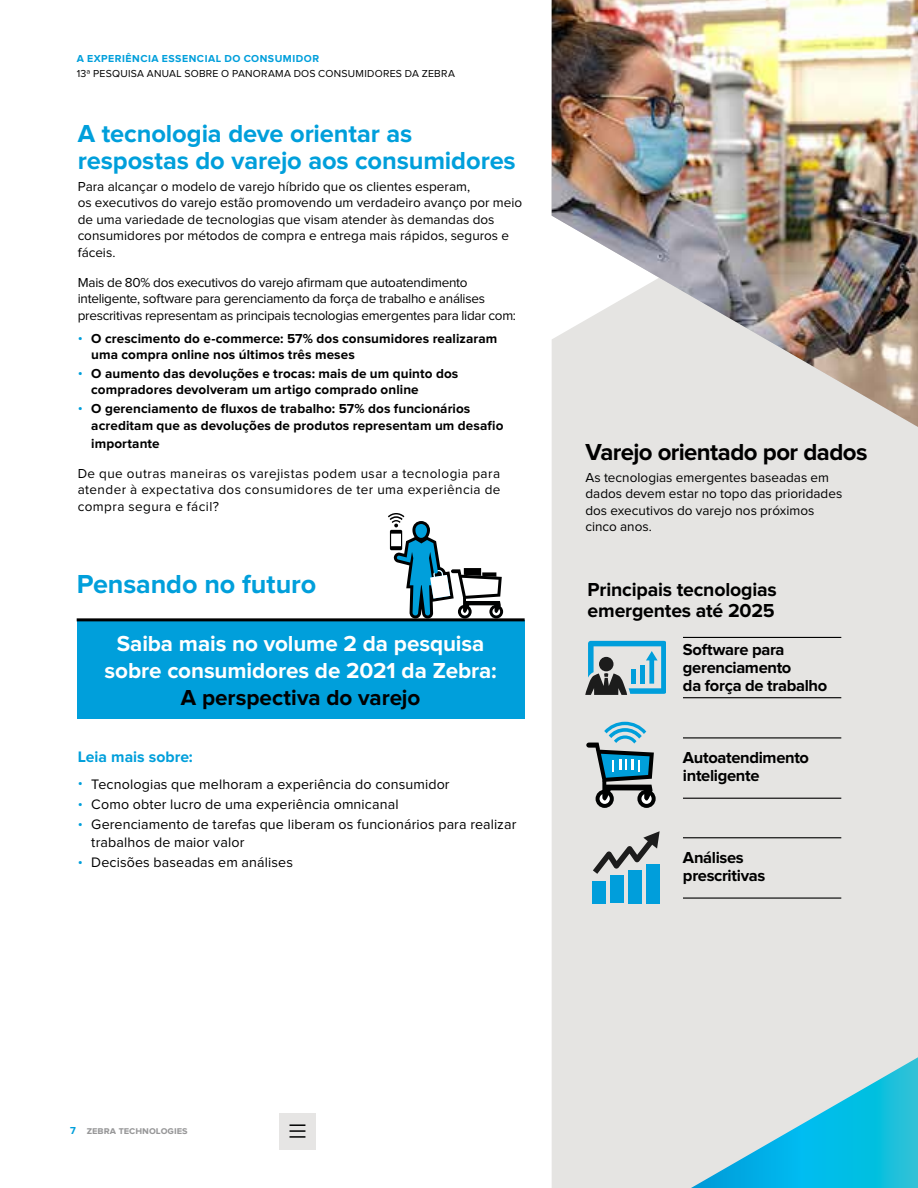
<style>
.page{position:relative;width:918px;height:1188px;background:#fff}
.page>*{position:absolute;margin:0;border:0;box-sizing:border-box;transform-origin:0 0}
.t1{font:700 27px "Proxima Nova";letter-spacing:-.005em;color:#009fdb}
.t2{font:700 25.5px/27px "Proxima Nova";letter-spacing:-.005em;color:#009fdb}
.t3{font:700 24px "Proxima Nova";letter-spacing:-.025em;color:#000}
.t4{font:700 22.5px/27px "Proxima Nova";letter-spacing:-.005em;color:#fff;text-align:center}
.t5{font:700 22.5px "Proxima Nova";letter-spacing:-.005em;color:#000101}
.t6{font:700 19.5px/21px "Proxima Nova";letter-spacing:-.01em;color:#000}
.t7{font:700 16.5px/18px "Proxima Nova";letter-spacing:-.02em;color:#000}
.t8{font:700 15.75px "Proxima Nova";letter-spacing:.005em;color:#009fdb}
.t9{font:14.25px/18px "Proxima Nova";letter-spacing:.01em;color:#000}
.t10{font:13.5px/16.5px "Proxima Nova";color:#000}
.t11{font:700 13.5px/16.5px "Proxima Nova";letter-spacing:.01em;color:#000}
.t12{font:13.5px/16.5px "Proxima Nova";letter-spacing:-.02em;color:#000}
.t13{font:10.5px "Proxima Nova";letter-spacing:.025em;color:#000}
.t14{font:700 10.5px "Proxima Nova";letter-spacing:.045em;color:#009fdb}
.t15{font:700 10.5px "Proxima Nova";color:#989899}
.s1{font-weight:400;font-size:14.25px;color:#009fdb}
.s2{color:#009fdb}
</style>
<div class="page">
<div style="left:279px;top:1113px;width:37px;height:36px;background:#e6e5e4"></div>
<svg style="left:290px;top:1124px;width:15px;height:14px"></svg>
<div style="left:552px;top:427px;width:366px;height:761px;background:#e5e4e2"></div>
<svg style="left:663px;top:1048px;width:255px;height:140px;background:#8ad3e2"></svg>
<hr style="left:683px;top:737px;width:158px;height:1px;background:#000">
<hr style="left:683px;top:798px;width:158px;height:1px;background:#000">
<hr style="left:683px;top:837px;width:158px;height:1px;background:#000">
<hr style="left:683px;top:898px;width:158px;height:1px;background:#000">
<hr style="left:683px;top:637px;width:158px;height:1px;background:#000">
<hr style="left:683px;top:697px;width:158px;height:1px;background:#000">
<div style="left:77px;top:620px;width:448px;height:99px;background:#009fdb"></div>
<svg style="left:388px;top:513px;width:115px;height:105px"></svg>
<hr style="left:77px;top:618px;width:448px;height:3px;background:#000">
<img style="left:552px;top:0;width:366px;height:427px">
<svg style="left:586px;top:722px;width:70px;height:86px;background:#84a3ae"></svg>
<div style="left:592px;top:881px;width:14px;height:22px;background:#009edb"></div>
<div style="left:611px;top:875px;width:13px;height:28px;background:#009edb"></div>
<div style="left:629px;top:870px;width:13px;height:33px;background:#009edb"></div>
<div style="left:647px;top:864px;width:13px;height:39px;background:#009edb"></div>
<svg style="left:593px;top:831px;width:67px;height:43px;background:#a9b3b6"></svg>
<svg style="left:585px;top:641px;width:80px;height:54px;background:#7dabbb"></svg>
<p class="t14" style="left:77px;top:53px;width:244px">A EXPERIÊNCIA ESSENCIAL DO CONSUMIDOR</p>
<p class="t13" style="left:77px;top:68px;width:380px">13ª PESQUISA ANUAL SOBRE O PANORAMA DOS CONSUMIDORES DA ZEBRA</p>
<h2 class="t2" style="left:78px;top:120px;width:440px">A tecnologia deve orientar as respostas do varejo aos consumidores</h2>
<p class="t10" style="left:78px;top:178px;width:446px">Para alcançar o modelo de varejo híbrido que os clientes esperam,<br>os executivos do varejo estão promovendo um verdadeiro avanço por meio de uma variedade de tecnologias que visam atender às demandas dos consumidores por métodos de compra e entrega mais rápidos, seguros e fáceis.</p>
<p class="t12" style="left:78px;top:274px;width:440px">Mais de 80% dos executivos do varejo afirmam que autoatendimento inteligente, software para gerenciamento da força de trabalho e análises prescritivas representam as principais tecnologias emergentes para lidar com:</p>
<p class="t11" style="left:91px;top:330px;width:408px;text-indent:-14px"><span class="s1">•</span> O crescimento do e-commerce: 57% dos consumidores realizaram uma compra online nos últimos três meses</p>
<p class="t11" style="left:91px;top:366px;width:369px;text-indent:-14px"><span class="s1">•</span> O aumento das devoluções e trocas: mais de um quinto dos compradores devolveram um artigo comprado online</p>
<p class="t11" style="left:91px;top:401px;width:414px;text-indent:-14px"><span class="s1">•</span> O gerenciamento de fluxos de trabalho: 57% dos funcionários acreditam que as devoluções de produtos representam um desafio</p>
<p class="t11" style="left:91px;top:435px;width:70px">importante</p>
<p class="t10" style="left:78px;top:465px;width:424px;text-align:justify">De que outras maneiras os varejistas podem usar a tecnologia para atender à expectativa dos consumidores de ter uma experiência de compra segura e fácil?</p>
<h1 class="t1" style="left:77px;top:568px;width:241px">Pensando no futuro</h1>
<h3 class="t4" style="left:105px;top:631px;width:394px">Saiba mais no volume 2 da pesquisa sobre consumidores de 2021 da Zebra:</h3>
<h3 class="t5" style="left:181px;top:685px;width:241px">A perspectiva do varejo</h3>
<p class="t8" style="left:78px;top:748px;width:117px">Leia mais sobre:</p>
<p class="t9" style="left:78px;top:775px;width:373px"><span class="s2">•</span> Tecnologias que melhoram a experiência do consumidor</p>
<p class="t9" style="left:78px;top:796px;width:322px"><span class="s2">•</span> Como obter lucro de uma experiência omnicanal</p>
<p class="t9" style="left:91px;top:816px;width:427px;text-indent:-13px"><span class="s2">•</span> Gerenciamento de tarefas que liberam os funcionários para realizar trabalhos de maior valor</p>
<p class="t9" style="left:78px;top:854px;width:217px"><span class="s2">•</span> Decisões baseadas em análises</p>
<h3 class="t3" style="left:585px;top:438px;width:284px">Varejo orientado por dados</h3>
<p class="t10" style="left:585px;top:470px;width:258px">As tecnologias emergentes baseadas em dados devem estar no topo das prioridades dos executivos do varejo nos próximos cinco anos.</p>
<h3 class="t6" style="left:588px;top:579px;width:191px">Principais tecnologias emergentes até 2025</h3>
<p class="t7" style="left:683px;top:641px;width:146px">Software para gerenciamento<br>da força de trabalho</p>
<p class="t7" style="left:683px;top:749px;width:128px">Autoatendimento inteligente</p>
<p class="t7" style="left:683px;top:849px;width:84px">Análises prescritivas</p>
<p class="t15" style="left:70px;top:1124px;width:119px"><span class="s2">7</span> zebra technologies</p>
</div>
